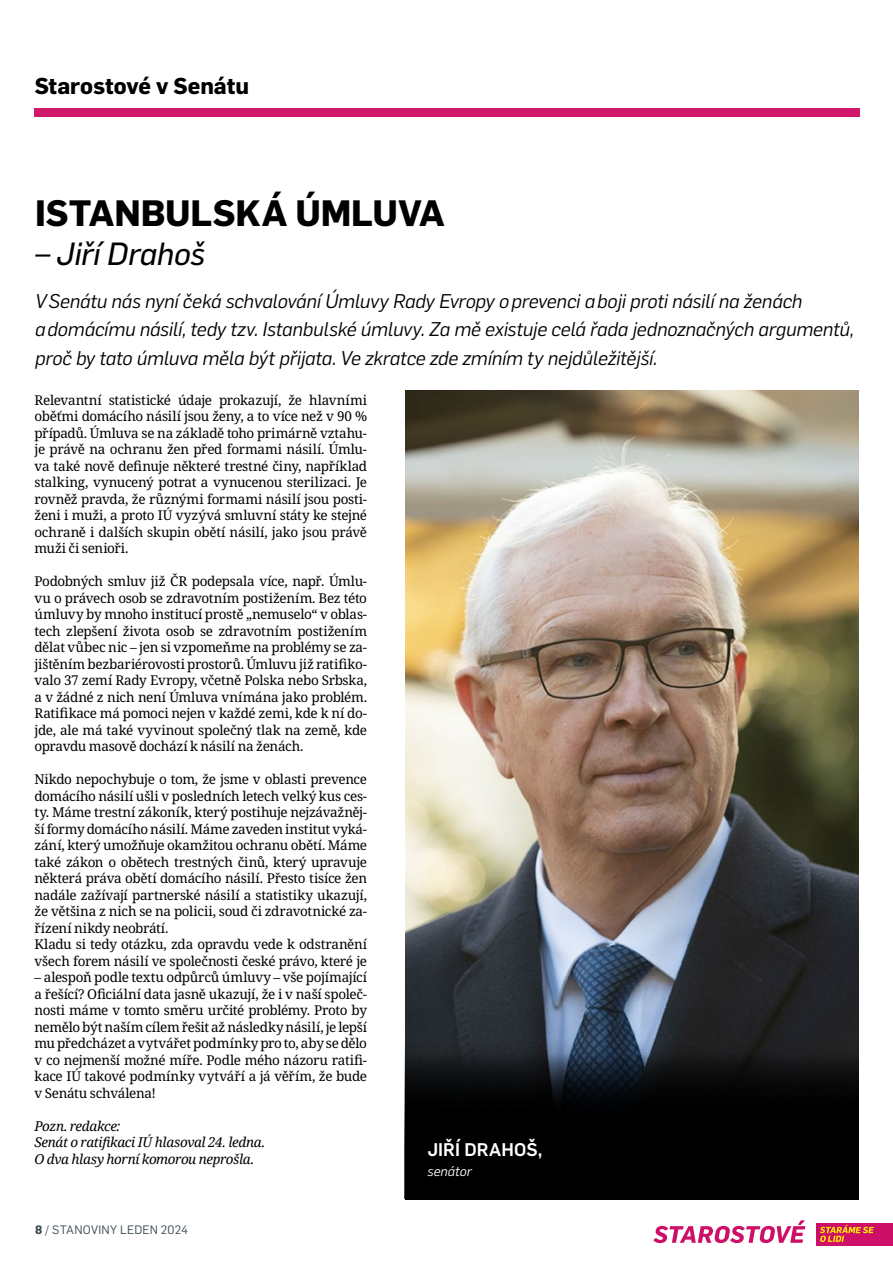
<style>
.page{position:relative;width:893px;height:1263px;background:#fff}
.page>*{position:absolute;margin:0;border:0;box-sizing:border-box;transform-origin:0 0}
.t1{font:700 36px "Flama";letter-spacing:-.005em;color:#000}
.t2{font:italic 31.5px "Flama Basic";letter-spacing:-.01em;color:#000}
.t3{font:700 22.5px "Flama";letter-spacing:-.005em;color:#000}
.t4{font:italic 19.5px/28.5px "Flama";letter-spacing:-.01em;color:#000}
.t5{font:500 18px "Flama";letter-spacing:.005em;color:#fff}
.t6{font:13.5px/16.5px "Noto Serif";letter-spacing:-.025em;color:#000;text-align:justify}
.t7{font:italic 13.5px/16.5px "Noto Serif";letter-spacing:-.03em;color:#000}
.t8{font:italic 13.5px "Flama";letter-spacing:.005em;color:#fff}
.t9{font:12px "Flama";letter-spacing:.02em;color:#3f4e55}
.s1{font-weight:700}
</style>
<div class="page">
<div style="left:34px;top:108px;width:206px;height:9px;background:#d0196a"></div>
<div style="left:240px;top:108px;width:207px;height:9px;background:#d0196a"></div>
<div style="left:447px;top:108px;width:206px;height:9px;background:#d0196a"></div>
<div style="left:653px;top:108px;width:207px;height:9px;background:#d0196a"></div>
<div style="left:816px;top:1223px;width:77px;height:23px;background:#ce0f68"></div>
<svg style="left:653px;top:1220px;width:152px;height:23px"></svg>
<svg style="left:820px;top:1225px;width:54px;height:17px"></svg>
<img style="left:405px;top:390px;width:454px;height:620px">
<svg style="left:404px;top:1010px;width:455px;height:189px;fill:#010202"></svg>
<h3 class="t3" style="left:35px;top:69px;width:216px">Starostové v Senátu</h3>
<h1 class="t1" style="left:35px;top:187px;width:411px">ISTANBULSKÁ ÚMLUVA</h1>
<h2 class="t2" style="left:35px;top:232px;width:172px">– Jiří Drahoš</h2>
<p class="t4" style="left:35px;top:285px;width:820px">V Senátu nás nyní čeká schvalování Úmluvy Rady Evropy o prevenci a boji proti násilí na ženách<br>a domácímu násilí, tedy tzv. Istanbulské úmluvy. Za mě existuje celá řada jednoznačných argumentů, proč by tato úmluva měla být přijata. Ve zkratce zde zmíním ty nejdůležitější.</p>
<p class="t6" style="left:35px;top:392px;width:334px">Relevantní statistické údaje prokazují, že hlavními oběťmi domácího násilí jsou ženy, a to více než v 90 % případů. Úmluva se na základě toho primárně vztahu&shy;je právě na ochranu žen před formami násilí. Úmlu&shy;va také nově definuje některé trestné činy, například stalking, vynucený potrat a vynucenou sterilizaci. Je rovněž pravda, že různými formami násilí jsou posti&shy;ženi i muži, a proto IÚ vyzývá smluvní státy ke stejné ochraně i dalších skupin obětí násilí, jako jsou právě muži či senioři.</p>
<p class="t6" style="left:35px;top:573px;width:334px">Podobných smluv již ČR podepsala více, např. Úmlu&shy;vu o právech osob se zdravotním postižením. Bez této úmluvy by mnoho institucí prostě „nemuselo“ v oblas&shy;tech zlepšení života osob se zdravotním postižením dělat vůbec nic – jen si vzpomeňme na problémy se za&shy;jištěním bezbariérovosti prostorů. Úmluvu již ratifiko&shy;valo 37 zemí Rady Evropy, včetně Polska nebo Srbska, a v žádné z nich není Úmluva vnímána jako problém.<br>Ratifikace má pomoci nejen v každé zemi, kde k ní do&shy;jde, ale má také vyvinout společný tlak na země, kde opravdu masově dochází k násilí na ženách.</p>
<p class="t6" style="left:35px;top:771px;width:334px;text-align:left">Nikdo nepochybuje o tom, že jsme v oblasti prevence domácího násilí ušli v posledních letech velký kus ces&shy;ty. Máme trestní zákoník, který postihuje nejzávažněj&shy;ší formy domácího násilí. Máme zaveden institut vyká&shy;zání, který umožňuje okamžitou ochranu obětí. Máme také zákon o obětech trestných činů, který upravuje některá práva obětí domácího násilí. Přesto tisíce žen nadále zažívají partnerské násilí a statistiky ukazují, že většina z nich se na policii, soud či zdravotnické za&shy;řízení nikdy neobrátí.<br>Kladu si tedy otázku, zda opravdu vede k odstranění všech forem násilí ve společnosti české právo, které je</p>
<p class="t6" style="left:35px;top:969px;width:334px">– alespoň podle textu odpůrců úmluvy – vše pojímající a řešící? Oficiální data jasně ukazují, že i v naší společ&shy;nosti máme v tomto směru určité problémy. Proto by nemělo být naším cílem řešit až následky násilí, je lepší mu předcházet a vytvářet podmínky pro to, aby se dělo v co nejmenší možné míře. Podle mého názoru ratifi&shy;kace IÚ takové podmínky vytváří a já věřím, že bude v Senátu schválena!</p>
<p class="t7" style="left:35px;top:1117px;width:232px">Pozn. redakce:<br>Senát o ratifikaci IÚ hlasoval 24. ledna.<br>O dva hlasy horní komorou neprošla.</p>
<p class="t9" style="left:35px;top:1221px;width:154px"><span class="s1">8</span> / STANOVINY LEDEN 2024</p>
<h3 class="t5" style="left:427px;top:1137px;width:116px">JIŘÍ DRAHOŠ,</h3>
<p class="t8" style="left:427px;top:1162px;width:46px">senátor</p>
</div>
